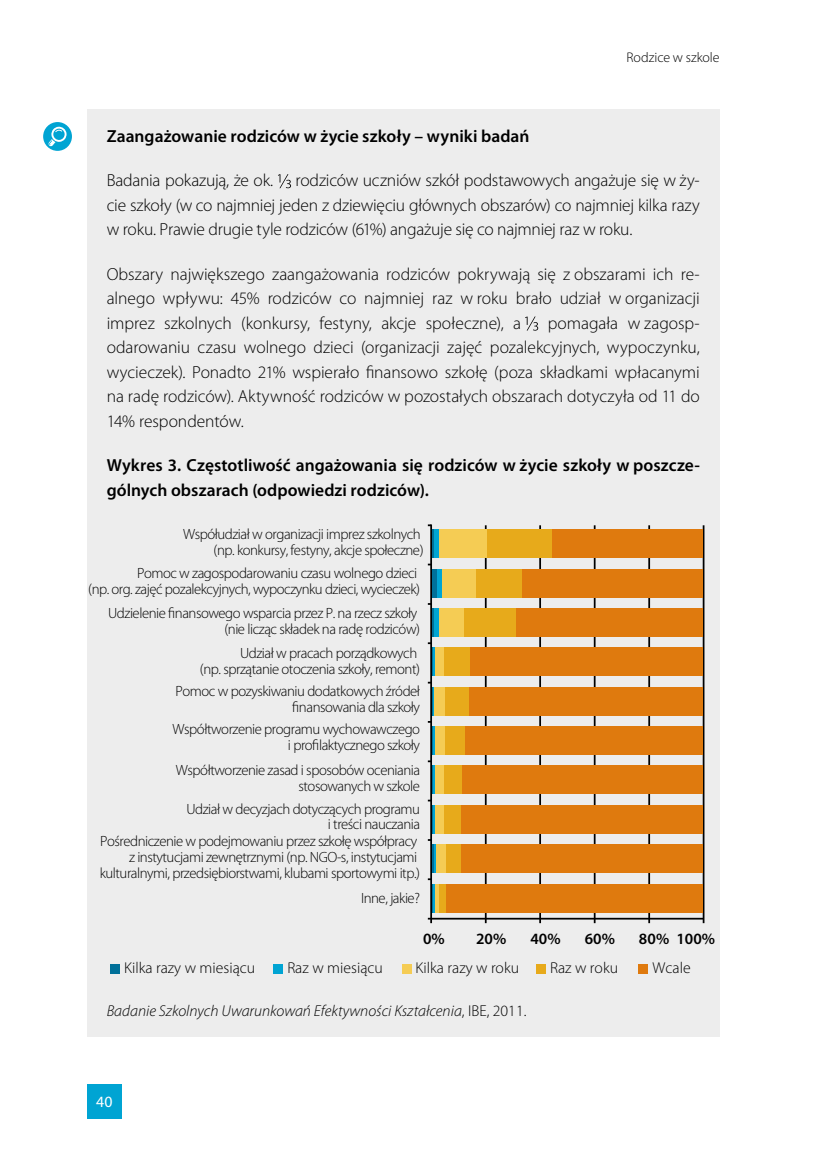
<style>
.page{position:relative;width:819px;height:1166px;background:#fff}
.page>*{position:absolute;margin:0;border:0;box-sizing:border-box;transform-origin:0 0}
.tekst_szary{font:300 17.5px/24.5px "Myriad Pro";letter-spacing:-.005em;color:#000;text-align:justify}
.tekst_szary-2{font:600 17.5px/24.5px "Myriad Pro";color:#000}
.Rysunek_i_tabela_zro{font:italic 300 15.75px "Myriad Pro";color:#000}
.t1{font:300 15.75px "Myriad Pro";color:#000}
.t2{font:600 15.75px "Myriad Pro";color:#000}
.t3{font:15.75px "Myriad Pro";color:#fff}
.t4{font:300 14.88px/15.8px "Myriad Pro";letter-spacing:-.03em;color:#000;text-align:right}
.t5{font:300 14px "Myriad Pro";color:#000}
.s1{font-style:normal}
</style>
<div class="page">
<div style="left:87px;top:1084px;width:35px;height:35px;background:#00a4d3"></div>
<div style="left:87px;top:109px;width:632px;height:928px;background:#ededed"></div>
<svg style="left:278px;top:174px;width:13px;height:14px"></svg>
<svg style="left:525px;top:316px;width:13px;height:15px"></svg>
<svg style="left:43px;top:122px;width:29px;height:29px"></svg>
<div style="left:110px;top:963px;width:10px;height:10px;background:#007099"></div>
<div style="left:273px;top:963px;width:10px;height:10px;background:#00a4d3"></div>
<div style="left:402px;top:963px;width:9px;height:10px;background:#f5cc54"></div>
<div style="left:536px;top:963px;width:9px;height:10px;background:#e7aa1b"></div>
<div style="left:638px;top:963px;width:10px;height:10px;background:#df7a0e"></div>
<hr style="left:485px;top:525px;width:1px;height:398px;background:#000">
<hr style="left:539px;top:525px;width:2px;height:398px;background:#000">
<hr style="left:593px;top:525px;width:2px;height:398px;background:#000">
<hr style="left:648px;top:525px;width:2px;height:398px;background:#000">
<hr style="left:428px;top:918px;width:275px;height:1px;background:#000">
<hr style="left:430px;top:524px;width:2px;height:399px;background:#000">
<hr style="left:702px;top:525px;width:2px;height:398px;background:#000">
<svg style="left:428px;top:878px;width:5px;height:34px"></svg>
<hr style="left:433px;top:884px;width:2px;height:28px;background:#00a4d3">
<hr style="left:435px;top:884px;width:4px;height:28px;background:#f5cc54">
<div style="left:439px;top:884px;width:7px;height:28px;background:#e7aa1b"></div>
<div style="left:446px;top:884px;width:256px;height:28px;background:#df7a0e"></div>
<hr style="left:432px;top:844px;width:2px;height:29px;background:#007099">
<hr style="left:434px;top:844px;width:2px;height:29px;background:#00a4d3">
<div style="left:436px;top:844px;width:10px;height:29px;background:#f5cc54"></div>
<div style="left:446px;top:844px;width:15px;height:29px;background:#e7aa1b"></div>
<div style="left:461px;top:844px;width:241px;height:29px;background:#df7a0e"></div>
<svg style="left:428px;top:800px;width:5px;height:41px"></svg>
<hr style="left:433px;top:805px;width:2px;height:29px;background:#00a4d3">
<div style="left:435px;top:805px;width:9px;height:29px;background:#f5cc54"></div>
<div style="left:444px;top:805px;width:17px;height:29px;background:#e7aa1b"></div>
<div style="left:461px;top:805px;width:241px;height:29px;background:#df7a0e"></div>
<hr style="left:433px;top:765px;width:2px;height:29px;background:#00a4d3">
<div style="left:435px;top:765px;width:9px;height:29px;background:#f5cc54"></div>
<div style="left:444px;top:765px;width:18px;height:29px;background:#e7aa1b"></div>
<div style="left:462px;top:765px;width:240px;height:29px;background:#df7a0e"></div>
<svg style="left:428px;top:721px;width:5px;height:73px"></svg>
<hr style="left:433px;top:726px;width:2px;height:29px;background:#00a4d3">
<div style="left:435px;top:726px;width:10px;height:29px;background:#f5cc54"></div>
<div style="left:445px;top:726px;width:20px;height:29px;background:#e7aa1b"></div>
<div style="left:465px;top:726px;width:237px;height:29px;background:#df7a0e"></div>
<svg style="left:428px;top:682px;width:6px;height:33px"></svg>
<div style="left:434px;top:687px;width:11px;height:28px;background:#f5cc54"></div>
<div style="left:445px;top:687px;width:24px;height:28px;background:#e7aa1b"></div>
<div style="left:469px;top:687px;width:233px;height:28px;background:#df7a0e"></div>
<svg style="left:428px;top:642px;width:5px;height:34px"></svg>
<hr style="left:433px;top:647px;width:2px;height:29px;background:#00a4d3">
<div style="left:435px;top:647px;width:8px;height:29px;background:#f5cc54"></div>
<div style="left:443px;top:647px;width:27px;height:29px;background:#e7aa1b"></div>
<div style="left:470px;top:647px;width:232px;height:29px;background:#df7a0e"></div>
<hr style="left:432px;top:608px;width:2px;height:29px;background:#007099">
<div style="left:434px;top:608px;width:5px;height:29px;background:#00a4d3"></div>
<div style="left:439px;top:608px;width:25px;height:29px;background:#f5cc54"></div>
<div style="left:464px;top:608px;width:51px;height:29px;background:#e7aa1b"></div>
<div style="left:515px;top:608px;width:187px;height:29px;background:#df7a0e"></div>
<div style="left:432px;top:569px;width:5px;height:28px;background:#007099"></div>
<div style="left:437px;top:569px;width:5px;height:28px;background:#00a4d3"></div>
<div style="left:442px;top:569px;width:34px;height:28px;background:#f5cc54"></div>
<div style="left:476px;top:569px;width:46px;height:28px;background:#e7aa1b"></div>
<div style="left:522px;top:569px;width:180px;height:28px;background:#df7a0e"></div>
<hr style="left:432px;top:529px;width:2px;height:29px;background:#007099">
<div style="left:434px;top:529px;width:5px;height:29px;background:#00a4d3"></div>
<div style="left:439px;top:529px;width:48px;height:29px;background:#f5cc54"></div>
<div style="left:487px;top:529px;width:65px;height:29px;background:#e7aa1b"></div>
<div style="left:552px;top:529px;width:150px;height:29px;background:#df7a0e"></div>
<p class="t5" style="left:626px;top:50px;width:95px">Rodzice w szkole</p>
<p class="tekst_szary-2" style="left:107px;top:124px;width:424px">Zaangażowanie rodziców w życie szkoły – wyniki badań</p>
<p class="tekst_szary" style="left:107px;top:169px;width:168px">Badania pokazują, że ok.</p>
<p class="tekst_szary" style="left:107px;top:169px;width:594px;text-indent:189px">rodziców uczniów szkół podstawowych angażuje się w ży&shy;cie szkoły (w co najmniej jeden z dziewięciu głównych obszarów) co najmniej kilka razy w roku. Prawie drugie tyle rodziców (61%) angażuje się co najmniej raz w roku.</p>
<p class="tekst_szary" style="left:107px;top:262px;width:594px">Obszary największego zaangażowania rodziców pokrywają się z obszarami ich re&shy;alnego wpływu: 45% rodziców co najmniej raz w roku brało udział w organizacji imprez szkolnych (konkursy, festyny, akcje społeczne), a</p>
<p class="tekst_szary" style="left:107px;top:311px;width:594px;text-indent:441px">pomagała w zagosp&shy;odarowaniu czasu wolnego dzieci (organizacji zajęć pozalekcyjnych, wypoczynku, wycieczek). Ponadto 21% wspierało finansowo szkołę (poza składkami wpłacanymi na radę rodziców). Aktywność rodziców w pozostałych obszarach dotyczyła od 11 do 14% respondentów.</p>
<p class="tekst_szary-2" style="left:107px;top:453px;width:594px">Wykres 3. Częstotliwość angażowania się rodziców w życie szkoły w poszcze&shy;gólnych obszarach (odpowiedzi rodziców).</p>
<p class="t4" style="left:183px;top:526px;width:242px">Współudział w organizacji imprez szkolnych (np. konkursy, festyny, akcje społeczne)</p>
<p class="t4" style="left:88px;top:565px;width:333px">Pomoc w zagospodarowaniu czasu wolnego dzieci<br>(np. org. zajęć pozalekcyjnych, wypoczynku dzieci, wycieczek)</p>
<p class="t4" style="left:108px;top:605px;width:313px">Udzielenie finansowego wsparcia przez P. na rzecz szkoły (nie licząc składek na radę rodziców)</p>
<p class="t4" style="left:200px;top:645px;width:221px">Udział w pracach porządkowych<br>(np. sprzątanie otoczenia szkoły, remont)</p>
<p class="t4" style="left:176px;top:683px;width:246px">Pomoc w pozyskiwaniu dodatkowych źródeł finansowania dla szkoły</p>
<p class="t4" style="left:173px;top:721px;width:249px">Współtworzenie programu wychowawczego i profilaktycznego szkoły</p>
<p class="t4" style="left:176px;top:762px;width:245px">Współtworzenie zasad i sposobów oceniania stosowanych w szkole</p>
<p class="t4" style="left:186px;top:801px;width:235px">Udział w decyzjach dotyczących programu i treści nauczania</p>
<p class="t4" style="left:100px;top:833px;width:322px">Pośredniczenie w podejmowaniu przez szkołę współpracy z instytucjami zewnętrznymi (np. NGO-s, instytucjami kulturalnymi, przedsiębiorstwami, klubami sportowymi itp.)</p>
<p class="t4" style="left:361px;top:890px;width:60px">Inne, jakie?</p>
<p class="t2" style="left:423px;top:929px;width:23px">0%</p>
<p class="t2" style="left:476px;top:929px;width:32px">20%</p>
<p class="t2" style="left:530px;top:929px;width:32px">40%</p>
<p class="t2" style="left:584px;top:929px;width:32px">60%</p>
<p class="t2" style="left:639px;top:929px;width:78px">80% 100%</p>
<p class="t1" style="left:124px;top:959px;width:133px">Kilka razy w miesiącu</p>
<p class="t1" style="left:287px;top:959px;width:97px">Raz w miesiącu</p>
<p class="t1" style="left:415px;top:959px;width:105px">Kilka razy w roku</p>
<p class="t1" style="left:550px;top:959px;width:69px">Raz w roku</p>
<p class="t1" style="left:652px;top:959px;width:40px">Wcale</p>
<p class="Rysunek_i_tabela_zro" style="left:107px;top:1002px;width:421px">Badanie Szkolnych Uwarunkowań Efektywności Kształcenia<span class="s1">, IBE, 2011.</span></p>
<p class="t3" style="left:96px;top:1092px;width:18px">40</p>
</div>
